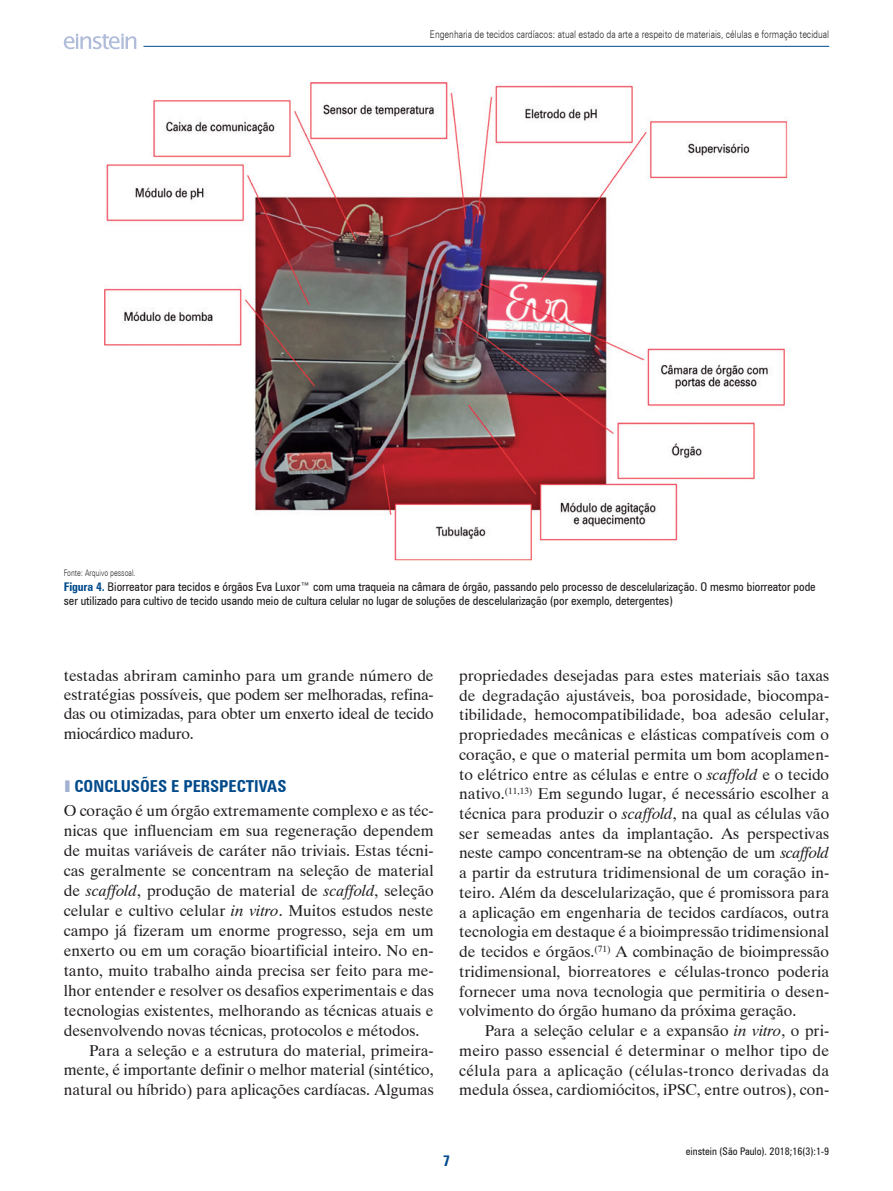
<style>
.page{position:relative;width:893px;height:1191px;background:#fff}
.page>*{position:absolute;margin:0;border:0;box-sizing:border-box;transform-origin:0 0}
.t1{font:700 condensed 16.5px "Zurich BT";color:#004a8b}
.t2{font:15.75px/19.6px "Dutch 801 BT";color:#231f20;text-align:justify}
.t3{font:700 condensed 15px "Zurich BT";color:#004a8b}
.t4{font:condensed 12px/14.2px "Zurich BT";color:#231f20}
.t5{font:300 10.5px "Zurich BT";color:#231f20;scale:.8 1}
.t6{font:condensed 10.5px "Zurich BT";color:#231f20}
.t7{font:300 9px "Zurich BT";color:#231f20;scale:.75 1}
.s1{font-weight:700;color:#004a8b}
.s2{color:#a2b0d2}
.s3{font-style:italic}
</style>
<div class="page">
<svg style="left:64px;top:34px;width:72px;height:15px"></svg>
<hr style="left:143px;top:46px;width:686px;height:1px;background:#004a8b">
<img style="left:104px;top:83px;width:684px;height:478px">
<p class="t5" style="left:430px;top:28px;width:501px">Engenharia de tecidos cardíacos: atual estado da arte a respeito de materiais, células e formação tecidual</p>
<p class="t7" style="left:64px;top:568px;width:97px">Fonte: Arquivo pessoal.</p>
<p class="t4" style="left:64px;top:579px;width:753px"><span class="s1">Figura 4.</span> Biorreator para tecidos e órgãos Eva Luxor™ com uma traqueia na câmara de órgão, passando pelo processo de descelularização. O mesmo biorreator pode ser utilizado para cultivo de tecido usando meio de cultura celular no lugar de soluções de descelularização (por exemplo, detergentes)</p>
<p class="t2" style="left:64px;top:665px;width:371px">testadas abriram caminho para um grande número de estratégias possíveis, que podem ser melhoradas, refina&shy;das ou otimizadas, para obter um enxerto ideal de tecido miocárdico maduro.</p>
<p class="t1" style="left:64px;top:776px;width:224px"><span class="s2">❚</span> CONCLUSÕES E PERSPECTIVAS</p>
<p class="t2" style="left:64px;top:801px;width:371px">O coração é um órgão extremamente complexo e as téc-</p>
<p class="t2" style="left:64px;top:821px;width:371px">nicas que influenciam em sua regeneração dependem</p>
<p class="t2" style="left:64px;top:840px;width:371px">de muitas variáveis de caráter não triviais. Estas técni-</p>
<p class="t2" style="left:64px;top:860px;width:371px">cas geralmente se concentram na seleção de material</p>
<p class="t2" style="left:64px;top:880px;width:371px">de <span class="s3">scaffold</span>, produção de material de <span class="s3">scaffold</span>, seleção</p>
<p class="t2" style="left:64px;top:900px;width:371px">celular e cultivo celular <span class="s3">in vitro</span>. Muitos estudos neste</p>
<p class="t2" style="left:64px;top:920px;width:371px">campo já fizeram um enorme progresso, seja em um</p>
<p class="t2" style="left:64px;top:940px;width:371px">enxerto ou em um coração bioartificial inteiro. No en-</p>
<p class="t2" style="left:64px;top:960px;width:371px">tanto, muito trabalho ainda precisa ser feito para me-</p>
<p class="t2" style="left:64px;top:980px;width:371px">lhor entender e resolver os desafios experimentais e das</p>
<p class="t2" style="left:64px;top:1000px;width:371px">tecnologias existentes, melhorando as técnicas atuais e</p>
<p class="t2" style="left:64px;top:1020px;width:357px">desenvolvendo novas técnicas, protocolos e métodos.</p>
<p class="t2" style="left:89px;top:1040px;width:345px">Para a seleção e a estrutura do material, primeira-</p>
<p class="t2" style="left:64px;top:1060px;width:371px">mente, é importante definir o melhor material (sintético,</p>
<p class="t2" style="left:64px;top:1080px;width:371px">natural ou híbrido) para aplicações cardíacas. Algumas</p>
<p class="t2" style="left:459px;top:665px;width:371px">propriedades desejadas para estes materiais são taxas de degradação ajustáveis, boa porosidade, biocompa&shy;tibilidade, hemocompatibilidade, boa adesão celular, propriedades mecânicas e elásticas compatíveis com o coração, e que o material permita um bom acoplamen&shy;to elétrico entre as células e entre o <span class="s3">scaffold</span> e o tecido nativo.<sup>(11,13)</sup> Em segundo lugar, é necessário escolher a técnica para produzir o <span class="s3">scaffold</span>, na qual as células vão ser semeadas antes da implantação. As perspectivas neste campo concentram-se na obtenção de um <span class="s3">scaffold </span>a partir da estrutura tridimensional de um coração in&shy;teiro. Além da descelularização, que é promissora para a aplicação em engenharia de tecidos cardíacos, outra tecnologia em destaque é a bioimpressão tridimensional de tecidos e órgãos.<sup>(71)</sup> A combinação de bioimpressão tridimensional, biorreatores e células-tronco poderia fornecer uma nova tecnologia que permitiria o desen&shy;volvimento do órgão humano da próxima geração.</p>
<p class="t2" style="left:459px;top:1020px;width:371px;text-indent:26px">Para a seleção celular e a expansão <span class="s3">in vitro</span>, o pri&shy;meiro passo essencial é determinar o melhor tipo de célula para a aplicação (células-tronco derivadas da medula óssea, cardiomiócitos, iPSC, entre outros), con-</p>
<p class="t3" style="left:443px;top:1151px;width:9px">7</p>
<p class="t6" style="left:686px;top:1144px;width:145px">einstein (São Paulo). 2018;16(3):1-9</p>
</div>
